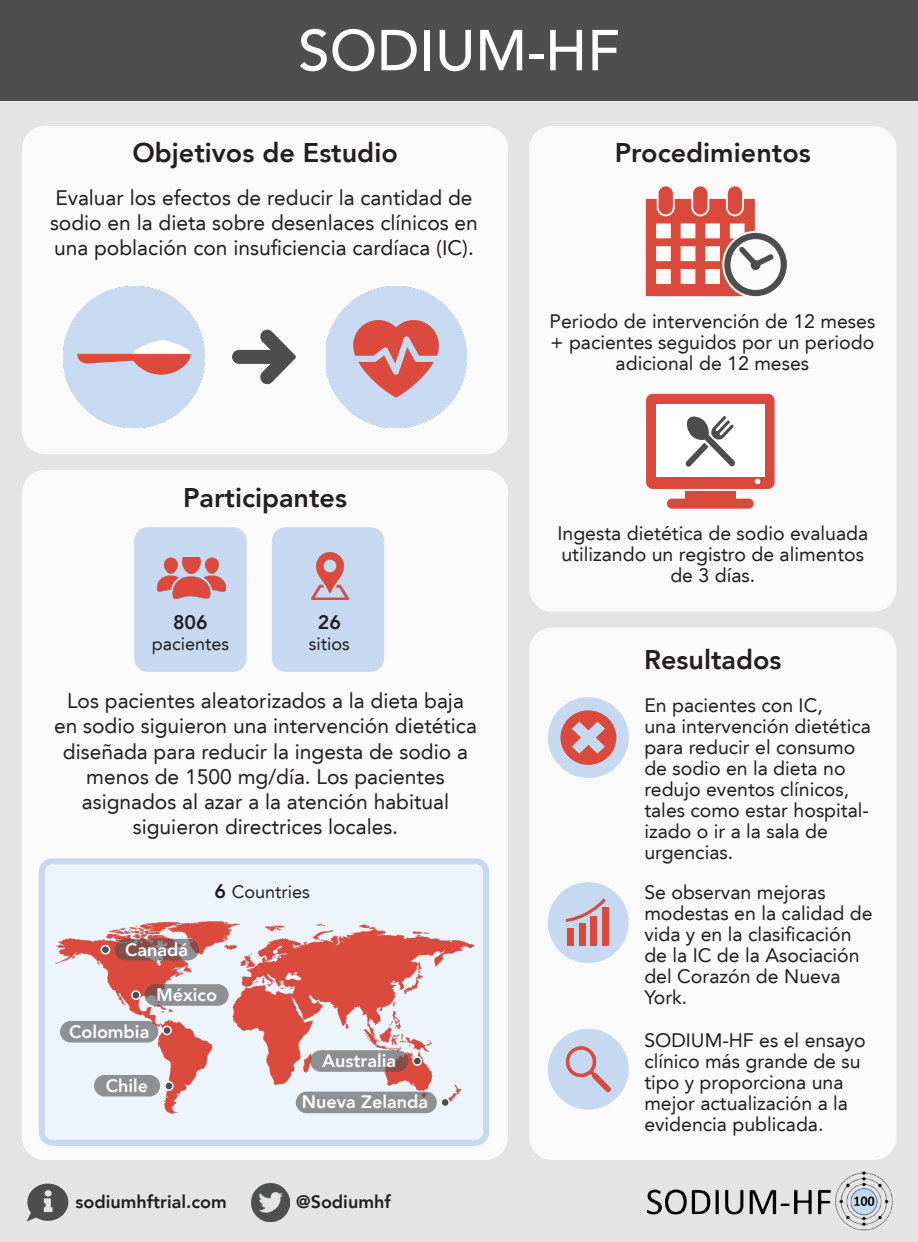
<style>
.page{position:relative;width:918px;height:1242px;background:#e4e4e4}
.page>*{position:absolute;margin:0;border:0;box-sizing:border-box;transform-origin:0 0}
.t1{font:500 57px "Avenir LT";color:#fff}
.t2{font:800 27px "Avenir LT";color:#231f20}
.t3{font:21px/25.2px "Avenir LT";color:#231f20}
.t4{font:19.5px/21px "Avenir LT";color:#231f20}
.t5{font:800 19.5px "Avenir LT";color:#231f20}
.t6{font:800 18px "Avenir LT";color:#fff}
.t7{font:800 18px "Avenir LT";color:#231f20}
.t8{font:18px "Avenir LT";color:#231f20}
.s1{font-weight:800;font-size:19.5px}
</style>
<div class="page">
<div style="left:535px;top:634px;width:355px;height:520px;background:#fafafa;border-radius:17px"></div>
<div style="left:529px;top:628px;width:367px;height:532px;border:12px solid #fafafa;border-radius:17px"></div>
<div style="left:535px;top:132px;width:355px;height:474px;background:#fafafa;border-radius:17px"></div>
<div style="left:529px;top:126px;width:367px;height:486px;border:12px solid #fafafa;border-radius:17px"></div>
<div style="left:0;top:0;width:918px;height:100px;background:#4e4e4e"></div>
<div style="left:28px;top:476px;width:474px;height:678px;background:#fafafa;border-radius:17px"></div>
<div style="left:22px;top:470px;width:486px;height:690px;border:12px solid #fafafa;border-radius:17px"></div>
<div style="left:275px;top:530px;width:106px;height:139px;background:#c7d9f1;border-radius:11px"></div>
<div style="left:272px;top:527px;width:112px;height:145px;border:6px solid #c7d9f1;border-radius:11px"></div>
<div style="left:28px;top:132px;width:474px;height:316px;background:#fafafa;border-radius:17px"></div>
<div style="left:22px;top:126px;width:486px;height:328px;border:12px solid #fafafa;border-radius:17px"></div>
<img style="left:64px;top:286px;width:141px;height:141px">
<img style="left:327px;top:286px;width:139px;height:141px">
<svg style="left:232px;top:330px;width:64px;height:55px"></svg>
<div style="left:137px;top:530px;width:107px;height:139px;background:#c7d9f1;border-radius:11px"></div>
<div style="left:134px;top:527px;width:113px;height:145px;border:6px solid #c7d9f1;border-radius:11px"></div>
<img style="left:157px;top:557px;width:68px;height:42px">
<img style="left:312px;top:553px;width:37px;height:47px">
<div style="left:42px;top:861px;width:444px;height:282px;background:#eef4fb;border-radius:11px"></div>
<div style="left:39px;top:858px;width:450px;height:288px;border:6px solid #c7d9f1;border-radius:11px"></div>
<img style="left:56px;top:921px;width:419px;height:192px">
<div style="left:101px;top:946px;width:9px;height:8px;background:#4e4e4e;border-radius:50%"></div>
<div style="left:101px;top:945px;width:9px;height:9px;border:2px solid #fff;border-radius:50%"></div>
<svg style="left:118px;top:942px;width:78px;height:15px"></svg>
<div style="left:115px;top:939px;width:84px;height:21px;border:6px solid #4e4e4e;border-radius:8px"></div>
<div style="left:132px;top:991px;width:8px;height:8px;background:#4e4e4e;border-radius:50%"></div>
<div style="left:131px;top:990px;width:10px;height:10px;border:2px solid #fff;border-radius:50%"></div>
<svg style="left:147px;top:987px;width:79px;height:16px"></svg>
<div style="left:144px;top:984px;width:85px;height:22px;border:6px solid #4e4e4e;border-radius:8px"></div>
<div style="left:163px;top:1026px;width:8px;height:9px;background:#4e4e4e;border-radius:50%"></div>
<div style="left:162px;top:1026px;width:10px;height:9px;border:2px solid #fff;border-radius:50%"></div>
<div style="left:63px;top:1024px;width:92px;height:16px;background:#8e9093;border-radius:8px"></div>
<div style="left:60px;top:1021px;width:98px;height:22px;border:6px solid #4e4e4e;border-radius:8px"></div>
<div style="left:165px;top:1082px;width:8px;height:8px;background:#4e4e4e;border-radius:50%"></div>
<div style="left:164px;top:1081px;width:10px;height:10px;border:2px solid #fff;border-radius:50%"></div>
<div style="left:97px;top:1078px;width:60px;height:16px;background:#8e9093;border-radius:8px"></div>
<div style="left:94px;top:1075px;width:66px;height:22px;border:6px solid #4e4e4e;border-radius:8px"></div>
<div style="left:413px;top:1057px;width:8px;height:8px;background:#4e4e4e;border-radius:50%"></div>
<div style="left:413px;top:1056px;width:9px;height:10px;border:2px solid #fff;border-radius:50%"></div>
<svg style="left:313px;top:1053px;width:92px;height:16px"></svg>
<div style="left:310px;top:1050px;width:98px;height:22px;border:6px solid #4e4e4e;border-radius:8px"></div>
<div style="left:441px;top:1098px;width:8px;height:9px;background:#4e4e4e;border-radius:50%"></div>
<div style="left:440px;top:1098px;width:10px;height:9px;border:2px solid #fff;border-radius:50%"></div>
<div style="left:299px;top:1095px;width:135px;height:15px;background:#8e9093;border-radius:8px"></div>
<div style="left:296px;top:1092px;width:141px;height:21px;border:6px solid #4e4e4e;border-radius:8px"></div>
<div style="left:548px;top:697px;width:81px;height:81px;background:#c7d9f1;border-radius:50%"></div>
<div style="left:548px;top:882px;width:81px;height:81px;background:#c7d9f1;border-radius:50%"></div>
<div style="left:548px;top:1029px;width:81px;height:81px;background:#c7d9f1;border-radius:50%"></div>
<div style="left:567px;top:928px;width:7px;height:18px;background:#d94a3d"></div>
<div style="left:579px;top:924px;width:6px;height:22px;background:#d94a3d"></div>
<div style="left:591px;top:917px;width:6px;height:29px;background:#d94a3d"></div>
<div style="left:602px;top:907px;width:6px;height:39px;background:#d94a3d"></div>
<svg style="left:566px;top:898px;width:40px;height:24px"></svg>
<svg style="left:565px;top:1046px;width:46px;height:47px"></svg>
<svg style="left:560px;top:710px;width:56px;height:55px"></svg>
<div style="left:659px;top:186px;width:14px;height:28px;background:#d94a3d;border-radius:7px"></div>
<div style="left:693px;top:186px;width:14px;height:28px;background:#d94a3d;border-radius:7px"></div>
<div style="left:728px;top:186px;width:14px;height:28px;background:#d94a3d;border-radius:7px"></div>
<svg style="left:646px;top:199px;width:141px;height:97px"></svg>
<div style="left:667px;top:499px;width:87px;height:10px;background:#d94a3d;border-radius:5px"></div>
<div style="left:685px;top:492px;width:50px;height:7px;background:#d94a3d"></div>
<div style="left:646px;top:394px;width:129px;height:95px;background:#d94a3d;border-radius:7px"></div>
<div style="left:656px;top:405px;width:109px;height:72px;background:#fff"></div>
<svg style="left:755px;top:479px;width:5px;height:5px"></svg>
<svg style="left:685px;top:416px;width:50px;height:51px"></svg>
<img style="left:647px;top:1171px;width:246px;height:60px">
<svg style="left:26px;top:1183px;width:43px;height:39px"></svg>
<img style="left:251px;top:1184px;width:38px;height:38px">
<p class="t1" style="left:298px;top:18px;width:323px">SODIUM-HF</p>
<p class="t2" style="left:132px;top:137px;width:267px">Objetivos de Estudio</p>
<p class="t3" style="left:50px;top:185px;width:429px">Evaluar los efectos de reducir la cantidad de sodio en la dieta sobre desenlaces clínicos en una población con insuficiencia cardíaca (IC).</p>
<p class="t2" style="left:183px;top:482px;width:166px">Participantes</p>
<p class="t5" style="left:173px;top:611px;width:36px">806</p>
<p class="t8" style="left:152px;top:634px;width:79px">pacientes</p>
<p class="t5" style="left:318px;top:611px;width:25px">26</p>
<p class="t8" style="left:309px;top:634px;width:43px">sitios</p>
<p class="t3" style="left:54px;top:688px;width:424px;text-align:center">Los pacientes aleatorizados a la dieta baja en sodio siguieron una intervención dietética diseñada para reducir la ingesta de sodio a menos de 1500 mg/día. Los pacientes asignados al azar a la atención habitual siguieron directrices locales.</p>
<p class="t8" style="left:215px;top:881px;width:97px"><span class="s1">6</span> Countries</p>
<p class="t6" style="left:125px;top:939px;width:64px">Canadá</p>
<p class="t6" style="left:156px;top:984px;width:63px">México</p>
<p class="t6" style="left:69px;top:1021px;width:82px">Colombia</p>
<p class="t6" style="left:106px;top:1075px;width:44px">Chile</p>
<p class="t6" style="left:322px;top:1050px;width:76px">Australia</p>
<p class="t6" style="left:302px;top:1091px;width:128px">Nueva Zelanda</p>
<p class="t7" style="left:76px;top:1191px;width:153px">sodiumhftrial.com</p>
<p class="t7" style="left:296px;top:1191px;width:96px">@Sodiumhf</p>
<p class="t2" style="left:615px;top:137px;width:197px">Procedimientos</p>
<p class="t4" style="left:550px;top:311px;width:327px;text-align:center">Periodo de intervención de 12 meses + pacientes seguidos por un periodo adicional de 12 meses</p>
<p class="t4" style="left:557px;top:523px;width:312px;text-align:center">Ingesta dietética de sodio evaluada utilizando un registro de alimentos de 3 días.</p>
<p class="t2" style="left:644px;top:644px;width:139px">Resultados</p>
<p class="t4" style="left:644px;top:695px;width:228px">En pacientes con IC,<br>una intervención dietética para reducir el consumo de sodio en la dieta no redujo eventos clínicos, tales como estar hospital&shy;izado o ir a la sala de urgencias.</p>
<p class="t4" style="left:644px;top:881px;width:230px">Se observan mejoras modestas en la calidad de vida y en la clasificación de la IC de la Asociación del Corazón de Nueva<br>York.</p>
<p class="t4" style="left:644px;top:1029px;width:223px">SODIUM-HF es el ensayo clínico más grande de su tipo y proporciona una mejor actualización a la evidencia publicada.</p>
</div>
